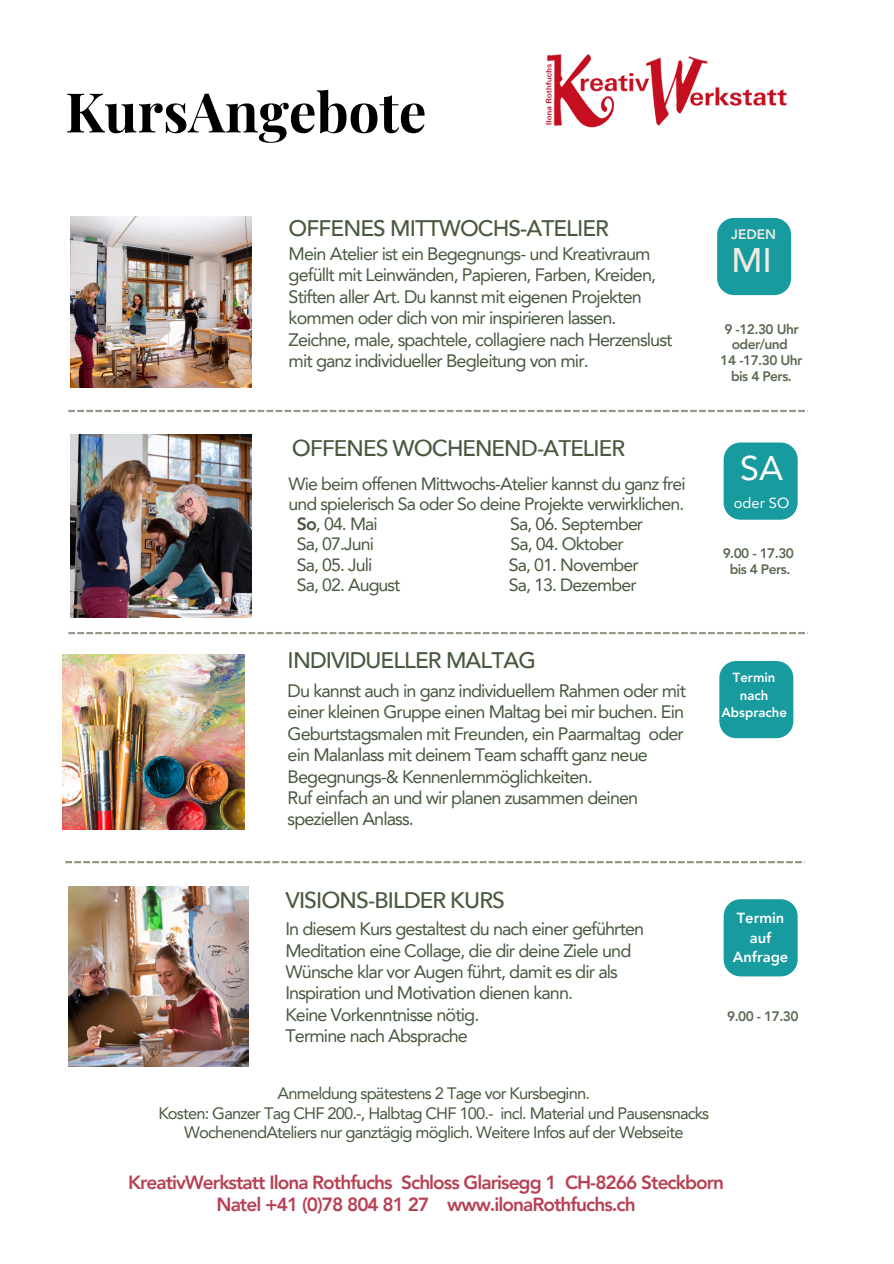
<style>
.page{position:relative;width:894px;height:1264px;background:#fff}
.page>*{position:absolute;margin:0;border:0;box-sizing:border-box;transform-origin:0 0}
.t1{font:700 54.75px "Playfair Display";color:#000}
.t2{font:500 34.2px "Avenir LT Pro";color:#edeae1}
.t3{font:34.2px "Avenir LT Pro";color:#fff}
.t4{font:500 22.5px "Avenir LT Pro";letter-spacing:-.04em;color:#48593f}
.t5{font:500 22.5px "Avenir Next Thai Modern";letter-spacing:-.04em;color:#48593f}
.t6{font:800 19.05px/22.6px "Avenir LT Pro";letter-spacing:-.05em;color:#b74153;text-align:center}
.t7{font:18px/21.5px "Avenir LT Pro";letter-spacing:-.05em;color:#48593f}
.t8{font:17.7px "Avenir LT Pro";letter-spacing:-.05em;color:#48593f}
.t9{font:16.5px/19.2px "Avenir LT Pro";letter-spacing:-.05em;color:#48593f;text-align:center}
.t10{font:800 14.7px/19.8px "Avenir LT Pro";color:#fff;text-align:center}
.t11{font:14.7px "Avenir LT Pro";color:#fff}
.t12{font:800 13.8px/15.8px "Avenir LT Pro";letter-spacing:-.04em;color:#48593f;text-align:center}
.t13{font:800 13.65px "Avenir LT Pro";color:#edeae1}
.t14{font:800 13.2px/17.5px "Avenir LT Pro";color:#fff;text-align:center}
.s1{font-weight:800}
</style>
<div class="page">
<svg style="left:68px;top:410px;width:740px;height:2px"></svg>
<svg style="left:68px;top:632px;width:740px;height:2px"></svg>
<svg style="left:65px;top:861px;width:737px;height:2px"></svg>
<img style="left:545px;top:54px;width:242px;height:74px">
<div style="left:717px;top:218px;width:73px;height:77px;background:#179b9e;border-radius:17px"></div>
<img style="left:70px;top:216px;width:182px;height:171px">
<div style="left:719px;top:661px;width:74px;height:77px;background:#179b9e;border-radius:17px"></div>
<img style="left:63px;top:654px;width:181px;height:175px">
<div style="left:723px;top:442px;width:74px;height:77px;background:#179b9e;border-radius:17px"></div>
<img style="left:68px;top:886px;width:180px;height:180px">
<div style="left:723px;top:899px;width:74px;height:77px;background:#179b9e;border-radius:17px"></div>
<img style="left:70px;top:434px;width:182px;height:183px">
<p class="t1" style="left:65px;top:73px;width:362px">KursAngebote</p>
<h1 class="t4" style="left:288px;top:219px;width:322px">OFFENES MITTWOCHS-ATELIER</h1>
<p class="t7" style="left:288px;top:244px;width:385px">Mein Atelier ist ein Begegnungs- und Kreativraum gefüllt mit Leinwänden, Papieren, Farben, Kreiden, Stiften aller Art. Du kannst mit eigenen Projekten kommen oder dich von mir inspirieren lassen.<br>Zeichne, male, spachtele, collagiere nach Herzenslust mit ganz individueller Begleitung von mir.</p>
<h2 class="t5" style="left:292px;top:430px;width:335px">OFFENES WOCHENEND-ATELIER</h2>
<p class="t8" style="left:288px;top:476px;width:398px">Wie beim offenen Mittwochs-Atelier kannst du ganz frei</p>
<p class="t8" style="left:288px;top:496px;width:397px">und spielerisch Sa oder So deine Projekte verwirklichen.</p>
<p class="t8" style="left:297px;top:516px;width:82px"><span class="s1">So</span>, 04. Mai</p>
<p class="t8" style="left:510px;top:516px;width:134px">Sa, 06. September</p>
<p class="t8" style="left:297px;top:537px;width:79px">Sa, 07.Juni</p>
<p class="t8" style="left:510px;top:537px;width:115px">Sa, 04. Oktober</p>
<p class="t8" style="left:297px;top:557px;width:77px">Sa, 05. Juli</p>
<p class="t8" style="left:508px;top:557px;width:131px">Sa, 01. November</p>
<p class="t8" style="left:297px;top:577px;width:105px">Sa, 02. August</p>
<p class="t8" style="left:508px;top:577px;width:129px">Sa, 13. Dezember</p>
<h5 class="t4" style="left:287px;top:650px;width:250px">INDIVIDUELLER MALTAG</h5>
<p class="t7" style="left:287px;top:681px;width:400px">Du kannst auch in ganz individuellem Rahmen oder mit einer kleinen Gruppe einen Maltag bei mir buchen. Ein Geburtstagsmalen mit Freunden, ein Paarmaltag oder ein Malanlass mit deinem Team schafft ganz neue Begegnungs-&amp; Kennenlernmöglichkeiten.<br>Ruf einfach an und wir planen zusammen deinen speziellen Anlass.</p>
<h3 class="t13" style="left:731px;top:229px;width:46px">JEDEN</h3>
<p class="t2" style="left:731px;top:246px;width:42px">MI</p>
<p class="t12" style="left:720px;top:322px;width:83px">9 -12.30 Uhr oder/und<br>14 -17.30 Uhr bis 4 Pers.</p>
<p class="t3" style="left:739px;top:454px;width:45px">SA</p>
<p class="t11" style="left:733px;top:497px;width:57px">oder SO</p>
<p class="t12" style="left:722px;top:546px;width:73px">9.00 - 17.30 bis 4 Pers.</p>
<p class="t14" style="left:721px;top:670px;width:67px">Termin nach<br>Absprache</p>
<p class="t5" style="left:285px;top:882px;width:221px">VISIONS-BILDER KURS</p>
<h3 class="t7" style="left:285px;top:919px;width:360px">In diesem Kurs gestaltest du nach einer geführten Meditation eine Collage, die dir deine Ziele und Wünsche klar vor Augen führt, damit es dir als Inspiration und Motivation dienen kann.<br>Keine Vorkenntnisse nötig.<br>Termine nach Absprache</h3>
<h5 class="t10" style="left:736px;top:909px;width:49px">Termin auf</h5>
<p class="t10" style="left:732px;top:948px;width:57px">Anfrage</p>
<p class="t12" style="left:727px;top:1010px;width:73px">9.00 - 17.30</p>
<p class="t9" style="left:158px;top:1085px;width:552px">Anmeldung spätestens 2 Tage vor Kursbeginn.<br>Kosten: Ganzer Tag CHF 200.-, Halbtag CHF 100.- incl. Material und Pausensnacks<br>WochenendAteliers nur ganztägig möglich. Weitere Infos auf der Webseite</p>
<p class="t6" style="left:128px;top:1172px;width:597px">KreativWerkstatt Ilona Rothfuchs Schloss Glarisegg 1 CH-8266 Steckborn<br>Natel +41 (0)78 804 81 27 www.ilonaRothfuchs.ch</p>
</div>
